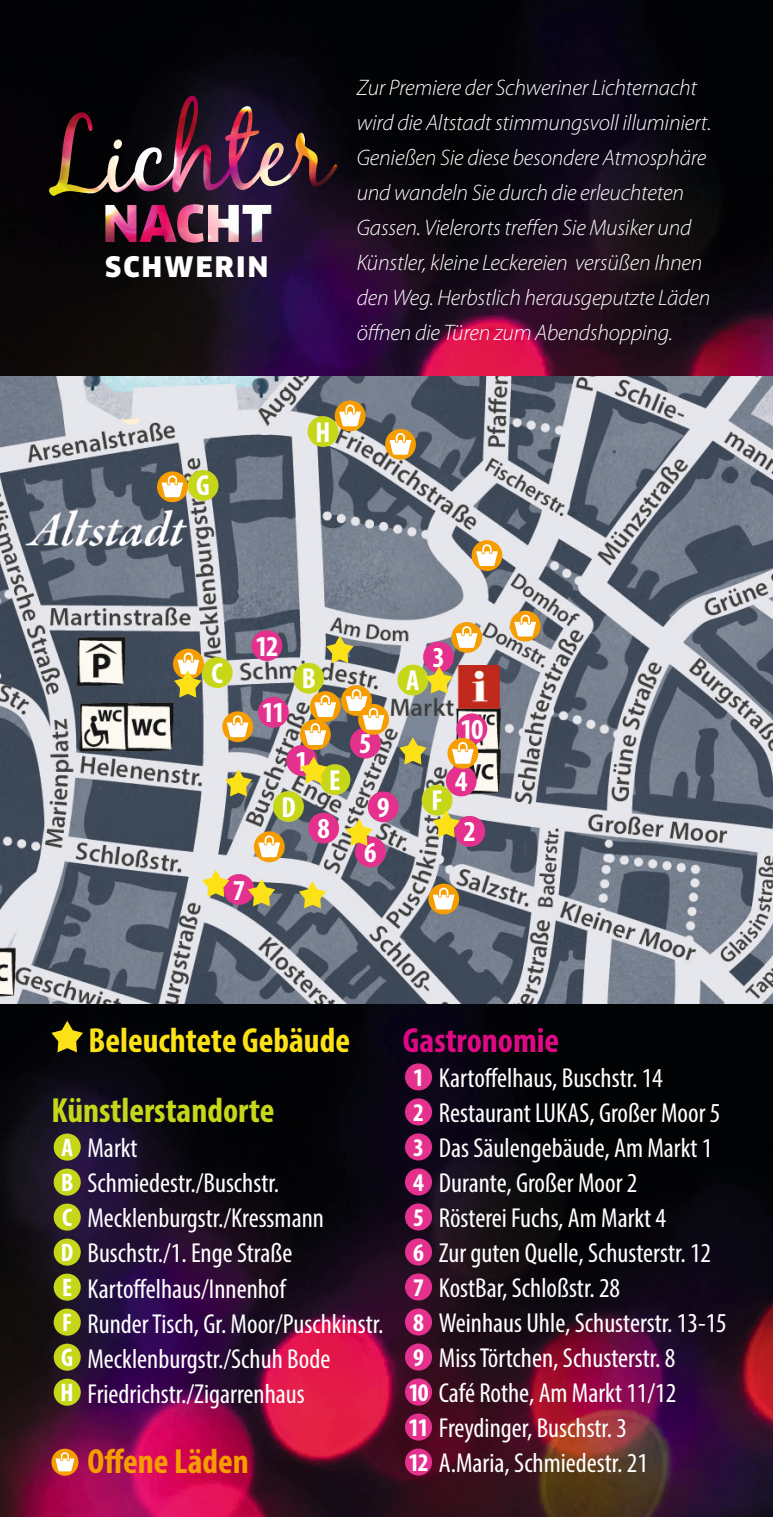
<style>
.page{position:relative;width:773px;height:1517px;background:#fff}
.page>*{position:absolute;margin:0;border:0;box-sizing:border-box;transform-origin:0 0}
.t1{font:700 condensed 35px "Myriad Pro";color:#fbe116}
.t2{font:700 condensed 35px "Myriad Pro";color:#c6d719}
.t3{font:700 condensed 35px "Myriad Pro";color:#f69e00}
.t4{font:700 condensed 35px "Myriad Pro";color:#e00985}
.t5{font:700 condensed 29px "Myriad Pro";color:#fff}
.t6{font:condensed 27.5px/35px "Myriad Pro";color:#fff}
.t7{font:900 27.5px "Clan OT";letter-spacing:.08em;color:#fff}
.t8{font:italic 300 22.5px/35px "Myriad Pro";letter-spacing:-.01em;color:#fff}
.s1{font-weight:700;font-size:25.5px}
</style>
<div class="page">
<img style="left:0;top:0;width:772px;height:377px">
<img style="left:0;top:1003px;width:772px;height:514px">
<img style="left:0;top:377px;width:772px;height:626px">
<div style="left:397px;top:664px;width:31px;height:31px;background:#c6d719;border-radius:50%"></div>
<div style="left:293px;top:663px;width:31px;height:30px;background:#c6d719;border-radius:50%"></div>
<div style="left:202px;top:657px;width:31px;height:31px;background:#c6d719;border-radius:50%"></div>
<div style="left:188px;top:470px;width:30px;height:31px;background:#c6d719;border-radius:50%"></div>
<div style="left:307px;top:416px;width:31px;height:31px;background:#c6d719;border-radius:50%"></div>
<div style="left:286px;top:745px;width:31px;height:31px;background:#e4318e;border-radius:50%"></div>
<div style="left:454px;top:816px;width:31px;height:31px;background:#e4318e;border-radius:50%"></div>
<div style="left:445px;top:765px;width:31px;height:31px;background:#e4318e;border-radius:50%"></div>
<div style="left:423px;top:641px;width:31px;height:31px;background:#e4318e;border-radius:50%"></div>
<div style="left:350px;top:727px;width:31px;height:31px;background:#e4318e;border-radius:50%"></div>
<div style="left:368px;top:791px;width:30px;height:31px;background:#e4318e;border-radius:50%"></div>
<div style="left:355px;top:836px;width:31px;height:31px;background:#e4318e;border-radius:50%"></div>
<div style="left:223px;top:874px;width:31px;height:31px;background:#e4318e;border-radius:50%"></div>
<div style="left:258px;top:697px;width:31px;height:30px;background:#e4318e;border-radius:50%"></div>
<div style="left:251px;top:630px;width:31px;height:31px;background:#e4318e;border-radius:50%"></div>
<div style="left:308px;top:812px;width:31px;height:31px;background:#e4318e;border-radius:50%"></div>
<div style="left:456px;top:713px;width:31px;height:31px;background:#e4318e;border-radius:50%"></div>
<div style="left:273px;top:791px;width:31px;height:31px;background:#c6d719;border-radius:50%"></div>
<div style="left:421px;top:784px;width:31px;height:31px;background:#c6d719;border-radius:50%"></div>
<div style="left:319px;top:764px;width:31px;height:31px;background:#c6d719;border-radius:50%"></div>
<img style="left:49px;top:96px;width:288px;height:100px">
<img style="left:105px;top:204px;width:166px;height:39px">
<svg style="left:51px;top:1020px;width:32px;height:32px"></svg>
<div style="left:54px;top:1133px;width:27px;height:27px;background:#c6d719;border-radius:50%"></div>
<div style="left:54px;top:1168px;width:27px;height:27px;background:#c6d719;border-radius:50%"></div>
<div style="left:54px;top:1203px;width:27px;height:27px;background:#c6d719;border-radius:50%"></div>
<div style="left:54px;top:1238px;width:27px;height:27px;background:#c6d719;border-radius:50%"></div>
<div style="left:54px;top:1273px;width:27px;height:27px;background:#c6d719;border-radius:50%"></div>
<div style="left:54px;top:1308px;width:27px;height:27px;background:#c6d719;border-radius:50%"></div>
<div style="left:54px;top:1343px;width:27px;height:27px;background:#c6d719;border-radius:50%"></div>
<div style="left:54px;top:1378px;width:27px;height:27px;background:#c6d719;border-radius:50%"></div>
<svg style="left:51px;top:1448px;width:27px;height:27px"></svg>
<svg style="left:55px;top:1452px;width:19px;height:19px"></svg>
<div style="left:405px;top:1063px;width:27px;height:27px;background:#e4318e;border-radius:50%"></div>
<div style="left:405px;top:1098px;width:27px;height:27px;background:#e4318e;border-radius:50%"></div>
<div style="left:405px;top:1133px;width:27px;height:27px;background:#e4318e;border-radius:50%"></div>
<div style="left:405px;top:1168px;width:27px;height:27px;background:#e4318e;border-radius:50%"></div>
<div style="left:405px;top:1203px;width:27px;height:27px;background:#e4318e;border-radius:50%"></div>
<div style="left:405px;top:1238px;width:27px;height:27px;background:#e4318e;border-radius:50%"></div>
<div style="left:405px;top:1273px;width:27px;height:27px;background:#e4318e;border-radius:50%"></div>
<div style="left:405px;top:1308px;width:27px;height:27px;background:#e4318e;border-radius:50%"></div>
<div style="left:405px;top:1343px;width:27px;height:27px;background:#e4318e;border-radius:50%"></div>
<div style="left:405px;top:1378px;width:27px;height:27px;background:#e4318e;border-radius:50%"></div>
<div style="left:405px;top:1413px;width:27px;height:27px;background:#e4318e;border-radius:50%"></div>
<div style="left:405px;top:1448px;width:27px;height:27px;background:#e4318e;border-radius:50%"></div>
<svg style="left:202px;top:870px;width:27px;height:27px"></svg>
<svg style="left:248px;top:879px;width:27px;height:27px"></svg>
<svg style="left:299px;top:881px;width:27px;height:27px"></svg>
<svg style="left:345px;top:819px;width:27px;height:27px"></svg>
<svg style="left:432px;top:810px;width:28px;height:27px"></svg>
<svg style="left:399px;top:737px;width:27px;height:27px"></svg>
<svg style="left:425px;top:666px;width:28px;height:27px"></svg>
<svg style="left:326px;top:636px;width:27px;height:27px"></svg>
<svg style="left:225px;top:769px;width:27px;height:27px"></svg>
<svg style="left:254px;top:831px;width:31px;height:31px"></svg>
<svg style="left:258px;top:835px;width:22px;height:22px"></svg>
<svg style="left:428px;top:883px;width:31px;height:31px"></svg>
<svg style="left:433px;top:887px;width:21px;height:22px"></svg>
<div style="left:447px;top:738px;width:31px;height:31px;background:#f69e00;border-radius:50%"></div>
<svg style="left:452px;top:742px;width:21px;height:22px"></svg>
<div style="left:451px;top:622px;width:31px;height:31px;background:#f69e00;border-radius:50%"></div>
<svg style="left:456px;top:626px;width:21px;height:22px"></svg>
<div style="left:341px;top:685px;width:31px;height:31px;background:#f69e00;border-radius:50%"></div>
<div style="left:310px;top:691px;width:31px;height:31px;background:#f69e00;border-radius:50%"></div>
<svg style="left:314px;top:695px;width:22px;height:22px"></svg>
<svg style="left:222px;top:711px;width:31px;height:31px"></svg>
<svg style="left:227px;top:715px;width:21px;height:22px"></svg>
<svg style="left:173px;top:648px;width:31px;height:31px"></svg>
<div style="left:358px;top:704px;width:31px;height:31px;background:#f69e00;border-radius:50%"></div>
<svg style="left:345px;top:689px;width:39px;height:41px"></svg>
<div style="left:300px;top:719px;width:31px;height:31px;background:#f69e00;border-radius:50%"></div>
<svg style="left:304px;top:723px;width:22px;height:22px"></svg>
<div style="left:510px;top:611px;width:30px;height:30px;background:#f69e00;border-radius:50%"></div>
<svg style="left:514px;top:615px;width:22px;height:21px"></svg>
<div style="left:471px;top:540px;width:31px;height:31px;background:#f69e00;border-radius:50%"></div>
<svg style="left:476px;top:544px;width:21px;height:22px"></svg>
<div style="left:385px;top:429px;width:31px;height:31px;background:#f69e00;border-radius:50%"></div>
<svg style="left:389px;top:433px;width:22px;height:22px"></svg>
<svg style="left:334px;top:400px;width:31px;height:31px"></svg>
<svg style="left:339px;top:404px;width:22px;height:22px"></svg>
<svg style="left:157px;top:471px;width:31px;height:31px"></svg>
<svg style="left:161px;top:475px;width:22px;height:22px"></svg>
<svg style="left:300px;top:756px;width:27px;height:27px"></svg>
<svg style="left:174px;top:652px;width:27px;height:45px"></svg>
<p class="t7" style="left:105px;top:250px;width:165px">SCHWERIN</p>
<p class="t5" style="left:196px;top:468px;width:15px">G</p>
<p class="t8" style="left:356px;top:70px;width:356px">Zur Premiere der Schweriner Lichternacht wird die Altstadt stimmungsvoll illuminiert.<br>Genießen Sie diese besondere Atmosphäre und wandeln Sie durch die erleuchteten Gassen. Vielerorts treffen Sie Musiker und Künstler, kleine Leckereien versüßen Ihnen den Weg. Herbstlich herausgeputzte Läden öffnen die Türen zum Abendshopping.</p>
<p class="t5" style="left:315px;top:414px;width:16px">H</p>
<p class="t5" style="left:211px;top:655px;width:13px">C</p>
<p class="t5" style="left:255px;top:628px;width:24px">12</p>
<p class="t5" style="left:302px;top:660px;width:16px">B</p>
<p class="t5" style="left:406px;top:662px;width:15px">A</p>
<p class="t5" style="left:432px;top:639px;width:14px">3</p>
<p class="t5" style="left:233px;top:871px;width:14px">7</p>
<p class="t5" style="left:262px;top:694px;width:24px">11</p>
<p class="t5" style="left:359px;top:725px;width:14px">5</p>
<p class="t5" style="left:295px;top:743px;width:14px">1</p>
<p class="t5" style="left:329px;top:762px;width:13px">E</p>
<p class="t5" style="left:281px;top:789px;width:16px">D</p>
<p class="t5" style="left:431px;top:782px;width:13px">F</p>
<p class="t5" style="left:377px;top:789px;width:14px">9</p>
<p class="t5" style="left:317px;top:810px;width:14px">8</p>
<p class="t5" style="left:364px;top:834px;width:14px">6</p>
<p class="t5" style="left:460px;top:711px;width:24px">10</p>
<p class="t5" style="left:455px;top:763px;width:14px">4</p>
<p class="t5" style="left:463px;top:813px;width:14px">2</p>
<p class="t1" style="left:89px;top:1019px;width:263px">Beleuchtete Gebäude</p>
<p class="t2" style="left:51px;top:1089px;width:224px">Künstlerstandorte</p>
<p class="t6" style="left:61px;top:1130px;width:324px"><span class="s1">A</span> Markt<br><span class="s1">B</span> Schmiedestr./Buschstr.<br><span class="s1">C</span> Mecklenburgstr./Kressmann<br><span class="s1">D</span> Buschstr./1. Enge Straße<br><span class="s1">E</span> Kartoffelhaus/Innenhof<br><span class="s1">F</span> Runder Tisch, Gr. Moor/Puschkinstr.<br><span class="s1">G</span> Mecklenburgstr./Schuh Bode<br><span class="s1">H</span> Friedrichstr./Zigarrenhaus</p>
<p class="t3" style="left:87px;top:1439px;width:163px">Offene Läden</p>
<p class="t4" style="left:402px;top:1018px;width:158px">Gastronomie</p>
<p class="t6" style="left:408px;top:1060px;width:320px"><span class="s1">1</span> Kartoffelhaus, Buschstr. 14<br><span class="s1">2</span> Restaurant LUKAS, Großer Moor 5<br><span class="s1">3</span> Das Säulengebäude, Am Markt 1<br><span class="s1">4</span> Durante, Großer Moor 2<br><span class="s1">5</span> Rösterei Fuchs, Am Markt 4<br><span class="s1">6</span> Zur guten Quelle, Schusterstr. 12<br><span class="s1">7</span> KostBar, Schloßstr. 28<br><span class="s1">8</span> Weinhaus Uhle, Schusterstr. 13-15<br><span class="s1">9</span> Miss Törtchen, Schusterstr. 8<br><span class="s1">10</span> Café Rothe, Am Markt 11/12<br><span class="s1">11</span> Freydinger, Buschstr. 3<br><span class="s1">12</span> A.Maria, Schmiedestr. 21</p>
</div>
